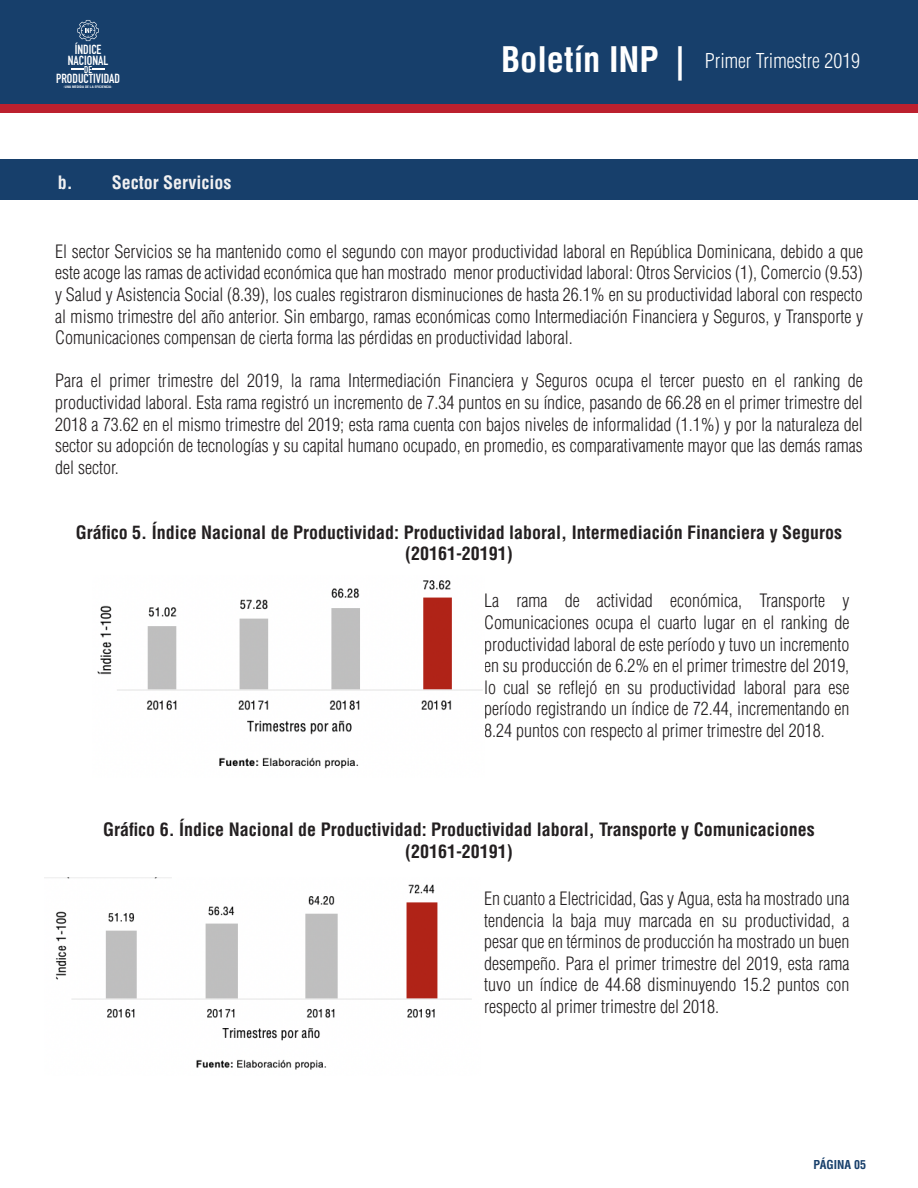
<style>
.page{position:relative;width:918px;height:1188px;background:#fff}
.page>*{position:absolute;margin:0;border:0;box-sizing:border-box;transform-origin:0 0}
.t1{font:300 condensed 19.95px "Helvetica LT Std";color:#fff}
.t2{font:300 condensed 18px/21.6px "Helvetica LT Std";color:#231f20;text-align:justify}
.t3{font:700 condensed 18px/21.6px "Helvetica LT Std";color:#231f20;text-align:center}
.t4{font:700 condensed 18px "Helvetica LT Std";color:#f1f1f2}
.t5{font:700 13.05px/10.8px "DIN Condensed";color:#fff;text-align:center}
.t6{font:700 condensed 12px "Helvetica LT Std";color:#173f6b}
.t7{font:700 9.75px "DIN Condensed";color:#fff}
.t8{font:700 condensed 3.3px "Helvetica LT Std";letter-spacing:.01em;color:#fff;scale:1.09 1}
.s1{font-weight:700;font-size:34.35px}
</style>
<div class="page">
<div style="left:0;top:159px;width:918px;height:41px;background:#173f6b"></div>
<div style="left:0;top:0;width:918px;height:105px;background:#173f6b"></div>
<div style="left:0;top:105px;width:918px;height:8px;background:#bc202e"></div>
<svg style="left:77px;top:20px;width:22px;height:21px"></svg>
<svg style="left:71px;top:68px;width:13px;height:2px"></svg>
<svg style="left:93px;top:68px;width:12px;height:2px"></svg>
<img style="left:97px;top:580px;width:386px;height:189px">
<img style="left:55px;top:878px;width:417px;height:192px">
<p class="t5" style="left:68px;top:44px;width:42px">ÍNDICE<br>NACIONAL</p>
<p class="t5" style="left:56px;top:73px;width:65px">PRODUCTIVIDAD</p>
<p class="t7" style="left:84px;top:63px;width:9px">DE</p>
<p class="t8" style="left:64px;top:84px;width:46px">-UNA MEDIDA DE LA EFICIENCIA-</p>
<p class="t4" style="left:58px;top:171px;width:175px">b. Sector Servicios</p>
<p class="t1" style="left:501px;top:48px;width:361px"><span class="s1">Boletín INP |</span> Primer Trimestre 2019</p>
<p class="t2" style="left:55px;top:240px;width:809px">El sector Servicios se ha mantenido como el segundo con mayor productividad laboral en República Dominicana, debido a que este acoge las ramas de actividad económica que han mostrado menor productividad laboral: Otros Servicios (1), Comercio (9.53) y Salud y Asistencia Social (8.39), los cuales registraron disminuciones de hasta 26.1% en su productividad laboral con respecto al mismo trimestre del año anterior. Sin embargo, ramas económicas como Intermediación Financiera y Seguros, y Transporte y Comunicaciones compensan de cierta forma las pérdidas en productividad laboral.</p>
<p class="t2" style="left:55px;top:370px;width:809px">Para el primer trimestre del 2019, la rama Intermediación Financiera y Seguros ocupa el tercer puesto en el ranking de productividad laboral. Esta rama registró un incremento de 7.34 puntos en su índice, pasando de 66.28 en el primer trimestre del 2018 a 73.62 en el mismo trimestre del 2019; esta rama cuenta con bajos niveles de informalidad (1.1%) y por la naturaleza del sector su adopción de tecnologías y su capital humano ocupado, en promedio, es comparativamente mayor que las demás ramas del sector.</p>
<p class="t3" style="left:76px;top:521px;width:768px">Gráfico 5. Índice Nacional de Productividad: Productividad laboral, Intermediación Financiera y Seguros (20161-20191)</p>
<p class="t2" style="left:484px;top:590px;width:367px">La rama de actividad económica, Transporte y Comunicaciones ocupa el cuarto lugar en el ranking de productividad laboral de este período y tuvo un incremento en su producción de 6.2% en el primer trimestre del 2019, lo cual se reflejó en su productividad laboral para ese período registrando un índice de 72.44, incrementando en 8.24 puntos con respecto al primer trimestre del 2018.</p>
<p class="t3" style="left:103px;top:819px;width:713px">Gráfico 6. Índice Nacional de Productividad: Productividad laboral, Transporte y Comunicaciones (20161-20191)</p>
<p class="t2" style="left:484px;top:888px;width:367px">En cuanto a Electricidad, Gas y Agua, esta ha mostrado una tendencia la baja muy marcada en su productividad, a pesar que en términos de producción ha mostrado un buen desempeño. Para el primer trimestre del 2019, esta rama tuvo un índice de 44.68 disminuyendo 15.2 puntos con respecto al primer trimestre del 2018.</p>
<p class="t6" style="left:814px;top:1157px;width:54px">PÁGINA 05</p>
</div>
